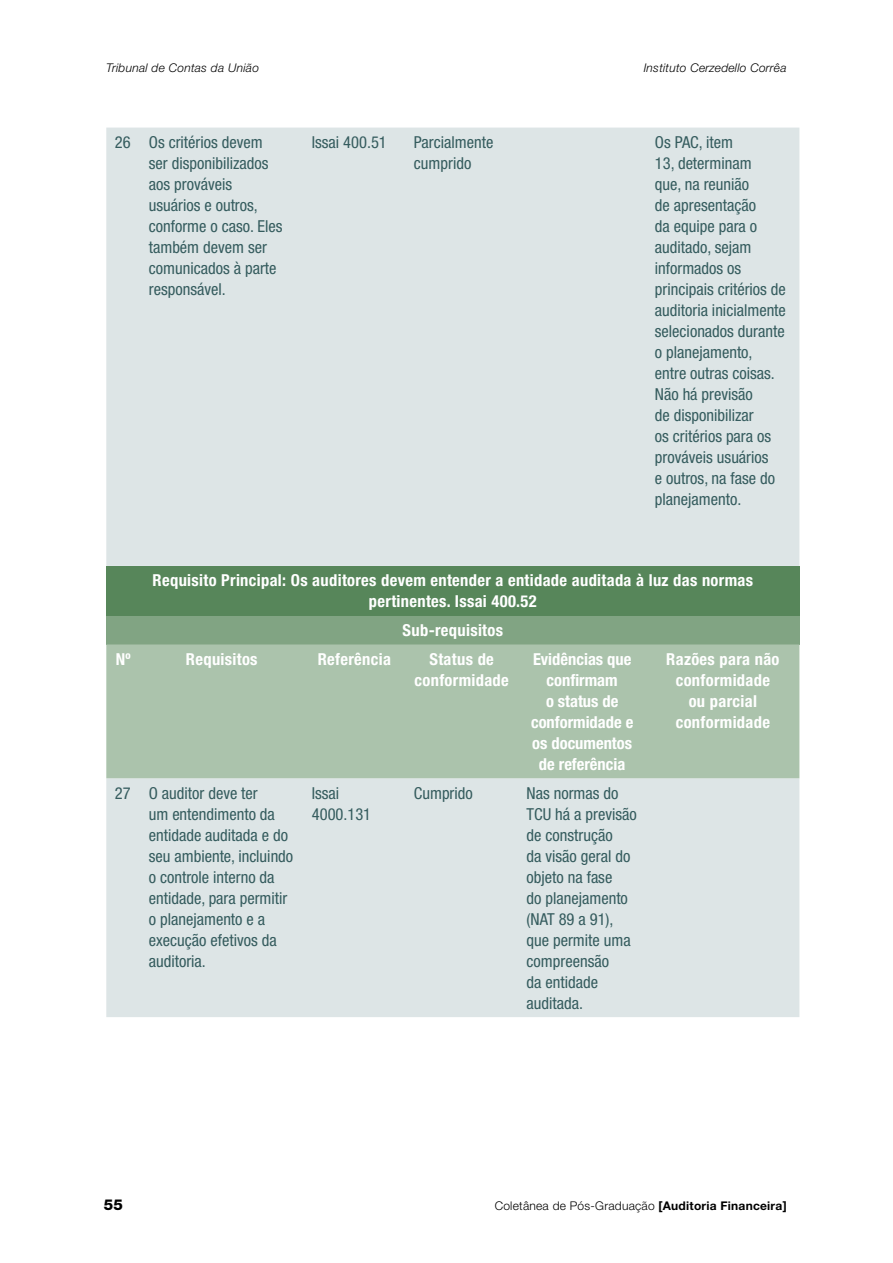
<style>
.page{position:relative;width:893px;height:1263px;background:#fff}
.page>*{position:absolute;margin:0;border:0;box-sizing:border-box;transform-origin:0 0}
.t1{font:condensed 16.5px/21px "Helvetica Neue LT Std";color:#355c5e}
.t2{font:700 condensed 16.5px/21px "Helvetica Neue LT Std";letter-spacing:.02em;color:#fff;text-align:center}
.t3{font:700 condensed 16.5px/21px "Helvetica Neue LT Std";color:#fff;text-align:center}
.t4{font:800 15px "Helvetica Neue LT Std";color:#000}
.t5{font:italic 300 12px "Helvetica Neue LT Std";letter-spacing:.02em;color:#000}
.t6{font:300 12px "Helvetica Neue LT Std";letter-spacing:.02em;color:#000}
.s1{font-weight:700}
</style>
<div class="page">
<div style="left:106px;top:128px;width:693px;height:889px;background:#dde5e6"></div>
<div style="left:106px;top:566px;width:693px;height:50px;background:#57865a"></div>
<div style="left:106px;top:616px;width:693px;height:28px;background:#81a483"></div>
<div style="left:106px;top:644px;width:693px;height:134px;background:#abc3ac"></div>
<p class="t5" style="left:106px;top:61px;width:154px">Tribunal de Contas da União</p>
<p class="t5" style="left:644px;top:61px;width:144px">Instituto Cerzedello Corrêa</p>
<p class="t1" style="left:149px;top:131px;width:135px;text-indent:-34px">26 Os critérios devem ser disponibilizados aos prováveis usuários e outros, conforme o caso. Eles também devem ser comunicados à parte responsável.</p>
<p class="t1" style="left:312px;top:131px;width:77px">Issai 400.51</p>
<p class="t1" style="left:414px;top:131px;width:81px">Parcialmente cumprido</p>
<p class="t1" style="left:655px;top:131px;width:133px">Os PAC, item<br>13, determinam<br>que, na reunião<br>de apresentação<br>da equipe para o auditado, sejam informados os principais critérios de auditoria inicialmente selecionados durante o planejamento, entre outras coisas.<br>Não há previsão<br>de disponibilizar<br>os critérios para os prováveis usuários<br>e outros, na fase do planejamento.</p>
<p class="t2" style="left:153px;top:570px;width:602px">Requisito Principal: Os auditores devem entender a entidade auditada à luz das normas pertinentes. Issai 400.52</p>
<p class="t2" style="left:403px;top:619px;width:102px">Sub-requisitos</p>
<p class="t2" style="left:116px;top:648px;width:16px">Nº</p>
<p class="t2" style="left:186px;top:648px;width:73px">Requisitos</p>
<p class="t2" style="left:318px;top:648px;width:75px">Referência</p>
<p class="t2" style="left:415px;top:648px;width:96px">Status de conformidade</p>
<p class="t3" style="left:531px;top:648px;width:104px">Evidências que confirmam<br>o status de conformidade e os documentos de referência</p>
<p class="t2" style="left:666px;top:648px;width:115px">Razões para não conformidade ou parcial conformidade</p>
<p class="t1" style="left:149px;top:782px;width:146px;text-indent:-34px">27 O auditor deve ter<br>um entendimento da entidade auditada e do seu ambiente, incluindo o controle interno da entidade, para permitir o planejamento e a execução efetivos da auditoria.</p>
<p class="t1" style="left:312px;top:782px;width:61px">Issai<br>4000.131</p>
<p class="t1" style="left:414px;top:782px;width:60px">Cumprido</p>
<p class="t1" style="left:527px;top:782px;width:112px">Nas normas do<br>TCU há a previsão de construção<br>da visão geral do objeto na fase<br>do planejamento (NAT 89 a 91), que permite uma compreensão<br>da entidade auditada.</p>
<p class="t4" style="left:104px;top:1195px;width:20px">55</p>
<p class="t6" style="left:495px;top:1198px;width:293px">Coletânea de Pós-Graduação <span class="s1">[Auditoria Financeira]</span></p>
</div>
